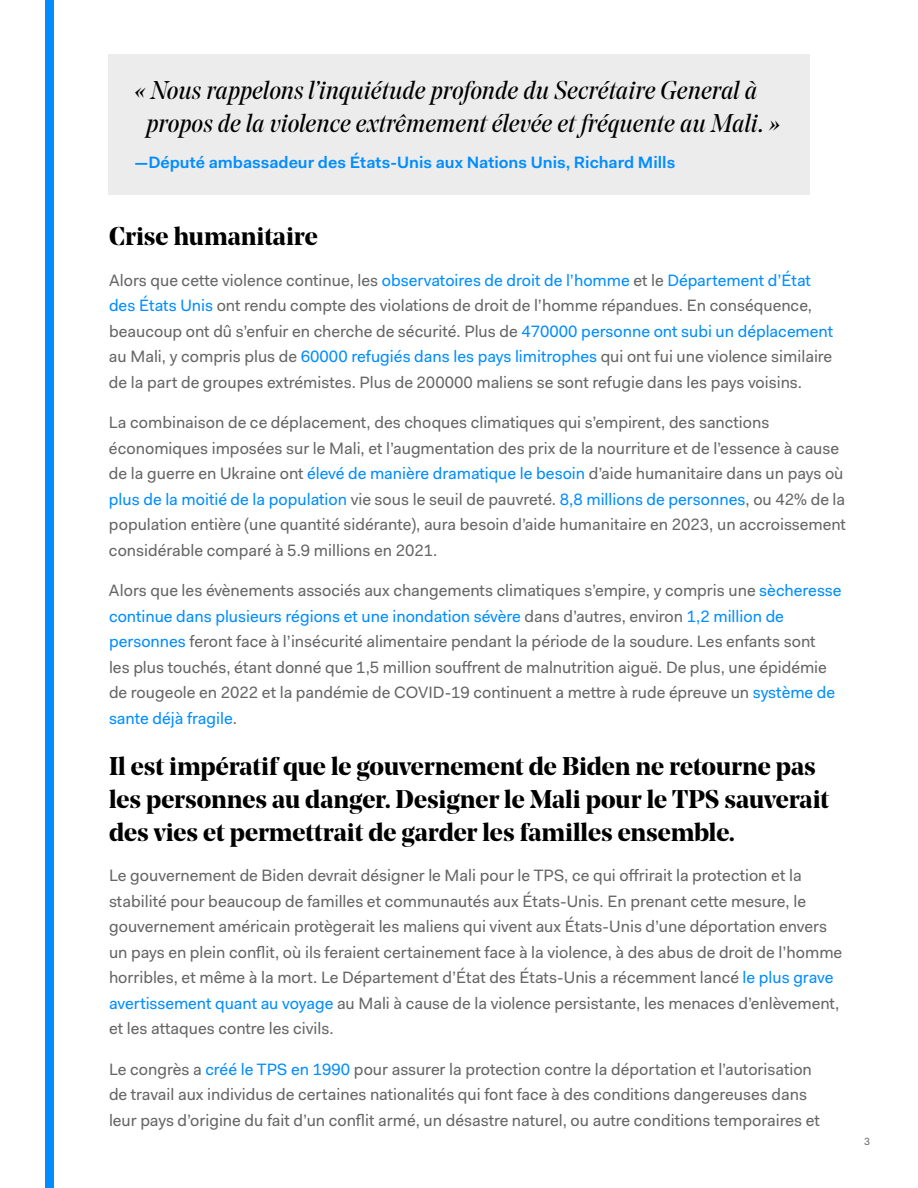
<style>
.page{position:relative;width:918px;height:1188px;background:#fff}
.page>*{position:absolute;margin:0;border:0;box-sizing:border-box;transform-origin:0 0}
.noe_18pt_subheader{font:700 25.5px/33px "Noe Display";color:#000}
.noe_20pt_pull_quote{font:italic 25.5px/33px "Noe Display";color:#000}
.body{font:16.5px/25.5px "Fakt";color:#666}
.noe_20pt_pull_quote-2{font:600 16.5px "Fakt";color:#028dff}
.t1{font:10.5px "Fakt";color:#666}
.s1{color:#028dff}
</style>
<div class="page">
<div style="left:45px;top:0;width:9px;height:1188px;background:#028dff"></div>
<div style="left:108px;top:54px;width:702px;height:105px;background:#ececec"></div>
<div style="left:108px;top:126px;width:702px;height:68px;background:#ececec"></div>
<p class="noe_20pt_pull_quote" style="left:147px;top:73px;width:635px;text-indent:-12px">« Nous rappelons l’inquiétude profonde du Secrétaire General à propos de la violence extrêmement élevée et fréquente au Mali. »</p>
<p class="noe_20pt_pull_quote-2" style="left:135px;top:151px;width:542px">—Député ambassadeur des États-Unis aux Nations Unis, Richard Mills</p>
<p class="noe_18pt_subheader" style="left:109px;top:219px;width:210px">Crise humanitaire</p>
<p class="body" style="left:109px;top:267px;width:726px">Alors que cette violence continue, les <span class="s1">observatoires de droit de l’homme</span> et le <span class="s1">Département d’État des États Unis</span> ont rendu compte des violations de droit de l’homme répandues. En conséquence, beaucoup ont dû s’enfuir en cherche de sécurité. Plus de <span class="s1">470000 personne ont subi un déplacement </span>au Mali, y compris plus de <span class="s1">60000 refugiés dans les pays limitrophes</span> qui ont fui une violence similaire de la part de groupes extrémistes. Plus de 200000 maliens se sont refugie dans les pays voisins.</p>
<p class="body" style="left:109px;top:410px;width:738px">La combinaison de ce déplacement, des choques climatiques qui s’empirent, des sanctions économiques imposées sur le Mali, et l’augmentation des prix de la nourriture et de l’essence à cause de la guerre en Ukraine ont <span class="s1">élevé de manière dramatique le besoin</span> d’aide humanitaire dans un pays où <span class="s1">plus de la moitié de la population</span> vie sous le seuil de pauvreté. <span class="s1">8,8 millions de personnes</span>, ou 42% de la population entière (une quantité sidérante), aura besoin d’aide humanitaire en 2023, un accroissement considérable comparé à 5.9 millions en 2021.</p>
<p class="body" style="left:109px;top:578px;width:734px">Alors que les évènements associés aux changements climatiques s’empire, y compris une <span class="s1">sècheresse continue dans plusieurs régions et une inondation sévère</span> dans d’autres, environ <span class="s1">1,2 million de personnes</span> feront face à l’insécurité alimentaire pendant la période de la soudure. Les enfants sont<br>les plus touchés, étant donné que 1,5 million souffrent de malnutrition aiguë. De plus, une épidémie de rougeole en 2022 et la pandémie de COVID-19 continuent a mettre à rude épreuve un <span class="s1">système de sante déjà fragile</span>.</p>
<p class="noe_18pt_subheader" style="left:109px;top:749px;width:722px">Il est impératif que le gouvernement de Biden ne retourne pas les personnes au danger. Designer le Mali pour le TPS sauverait des vies et permettrait de garder les familles ensemble.</p>
<p class="body" style="left:109px;top:863px;width:735px">Le gouvernement de Biden devrait désigner le Mali pour le TPS, ce qui offrirait la protection et la stabilité pour beaucoup de familles et communautés aux États-Unis. En prenant cette mesure, le gouvernement américain protègerait les maliens qui vivent aux États-Unis d’une déportation envers un pays en plein conflit, où ils feraient certainement face à la violence, à des abus de droit de l’homme horribles, et même à la mort. Le Département d’État des États-Unis a récemment lancé <span class="s1">le plus grave avertissement quant au voyage</span> au Mali à cause de la violence persistante, les menaces d’enlèvement, et les attaques contre les civils.</p>
<p class="body" style="left:109px;top:1056px;width:713px">Le congrès a <span class="s1">créé le TPS en 1990</span> pour assurer la protection contre la déportation et l’autorisation de travail aux individus de certaines nationalités qui font face à des conditions dangereuses dans leur pays d’origine du fait d’un conflit armé, un désastre naturel, ou autre conditions temporaires et</p>
<p class="t1" style="left:864px;top:1134px;width:7px">3</p>
</div>
